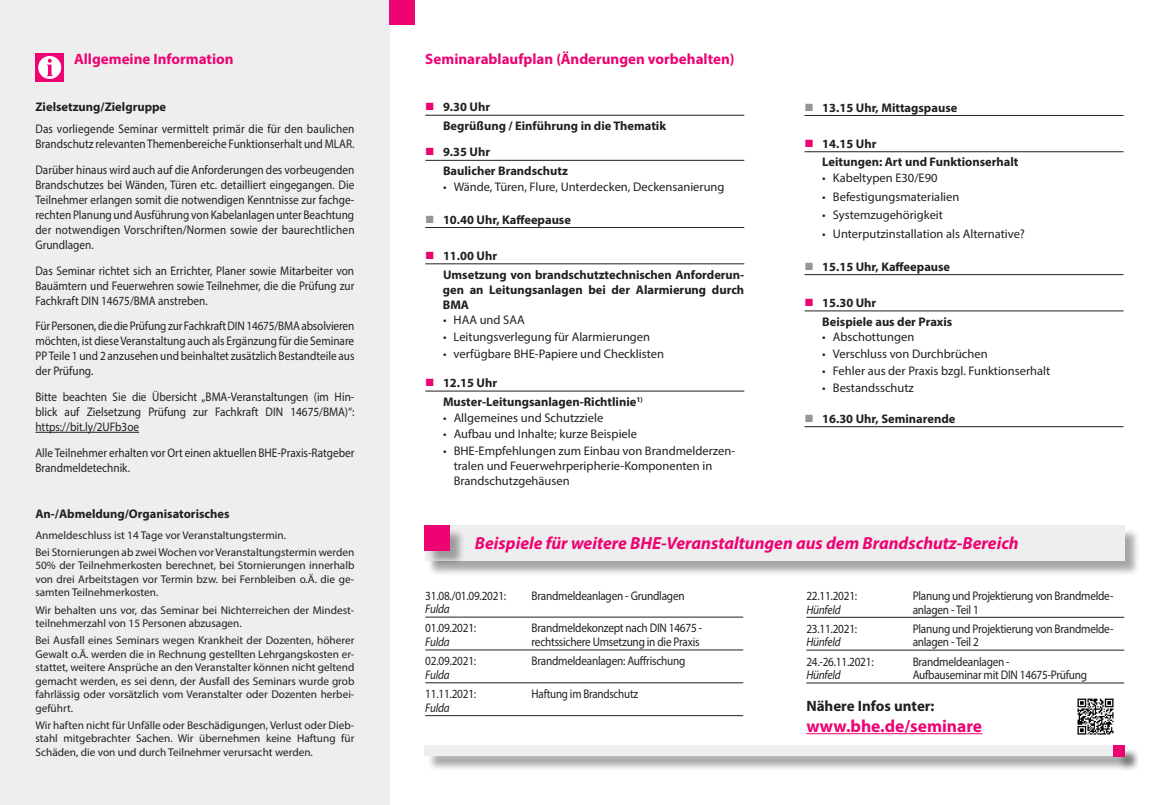
<style>
.page{position:relative;width:1159px;height:805px;background:#fff}
.page>*{position:absolute;margin:0;border:0;box-sizing:border-box;transform-origin:0 0}
.t1{font:italic 700 17.5px "Myriad Pro";color:#ed0372}
.t2{font:700 17.5px "Myriad Pro";color:#ed0372}
.t3{font:700 15px "Myriad Pro";color:#ed0372}
.t4{font:700 15px "Myriad Pro";color:#231f20}
.t5{font:12.5px/15px "Myriad Pro";color:#231f20;text-align:justify;scale:.9 1}
.t6{font:12.5px/15px "Myriad Pro";color:#231f20}
.t7{font:700 12.5px/18.5px "Myriad Pro";color:#231f20}
.t8{font:12.5px "Myriad Pro";letter-spacing:-.02em;color:#231f20;scale:.9 1}
.t9{font:italic 12.5px "Myriad Pro";letter-spacing:-.02em;color:#231f20;scale:.9 1}
.t10{font:12.5px "Myriad Pro";letter-spacing:-.02em;color:#231f20;scale:.88 1}
.t11{font:11.25px/13.5px "Myriad Pro";color:#231f20;text-align:justify}
.s1{color:#ed0372}
.s2{color:#939598}
</style>
<div class="page">
<div style="left:0;top:0;width:390px;height:804px;background:#eeeeef"></div>
<div style="left:35px;top:53px;width:29px;height:28px;background:#ed0372"></div>
<div style="left:38px;top:56px;width:23px;height:23px;background:#fff;border-radius:50%"></div>
<svg style="left:47px;top:59px;width:6px;height:17px"></svg>
<hr style="left:35px;top:432px;width:104px;height:1px;background:#231f20">
<hr style="left:425px;top:115px;width:319px;height:1px;background:#231f20">
<hr style="left:425px;top:160px;width:319px;height:1px;background:#231f20">
<hr style="left:425px;top:227px;width:319px;height:1px;background:#231f20">
<hr style="left:425px;top:263px;width:319px;height:1px;background:#231f20">
<hr style="left:425px;top:390px;width:319px;height:1px;background:#231f20">
<hr style="left:804px;top:115px;width:319px;height:1px;background:#231f20">
<hr style="left:804px;top:151px;width:319px;height:1px;background:#231f20">
<hr style="left:804px;top:274px;width:319px;height:1px;background:#231f20">
<hr style="left:804px;top:310px;width:319px;height:1px;background:#231f20">
<hr style="left:804px;top:426px;width:319px;height:1px;background:#231f20">
<div style="left:390px;top:0;width:25px;height:25px;background:#ed0372"></div>
<div style="left:426px;top:747px;width:713px;height:24px;background:#231f20;opacity:.4"></div>
<div style="left:424px;top:745px;width:700px;height:11px;background:#eeeeef"></div>
<div style="left:427px;top:527px;width:713px;height:49px;background:#231f20;opacity:.4"></div>
<div style="left:425px;top:525px;width:699px;height:36px;background:#eeeeef"></div>
<hr style="left:806px;top:617px;width:318px;height:1px;background:#231f20">
<hr style="left:806px;top:649px;width:318px;height:1px;background:#231f20">
<hr style="left:806px;top:682px;width:318px;height:1px;background:#231f20">
<hr style="left:806px;top:733px;width:176px;height:1px;background:#ed0372">
<hr style="left:425px;top:616px;width:318px;height:1px;background:#231f20">
<hr style="left:425px;top:649px;width:318px;height:1px;background:#231f20">
<hr style="left:425px;top:682px;width:318px;height:1px;background:#231f20">
<hr style="left:425px;top:715px;width:318px;height:1px;background:#231f20">
<div style="left:1115px;top:747px;width:25px;height:24px;background:#231f20;opacity:.4"></div>
<svg style="left:1113px;top:745px;width:11px;height:11px"></svg>
<div style="left:426px;top:527px;width:39px;height:39px;background:#231f20;opacity:.4"></div>
<div style="left:424px;top:525px;width:25px;height:25px;background:#ed0372"></div>
<img style="left:1077px;top:698px;width:37px;height:37px">
<p class="t3" style="left:74px;top:50px;width:161px">Allgemeine Information</p>
<p class="t7" style="left:35px;top:97px;width:132px">Zielsetzung/Zielgruppe</p>
<p class="t5" style="left:35px;top:121px;width:356px">Das vorliegende Seminar vermittelt primär die für den baulichen<br>Brandschutz relevanten Themenbereiche Funktionserhalt und MLAR.</p>
<p class="t5" style="left:35px;top:162px;width:356px">Darüber hinaus wird auch auf die Anforderungen des vorbeugenden Brandschutzes bei Wänden, Türen etc. detailliert eingegangen. Die Teilnehmer erlangen somit die notwendigen Kenntnisse zur fachge&shy;rechten Planung und Ausführung von Kabelanlagen unter Beachtung der notwendigen Vorschriften/Normen sowie der baurechtlichen Grundlagen.</p>
<p class="t5" style="left:35px;top:263px;width:356px">Das Seminar richtet sich an Errichter, Planer sowie Mitarbeiter von Bauämtern und Feuerwehren sowie Teilnehmer, die die Prüfung zur Fachkraft DIN 14675/BMA anstreben.</p>
<p class="t5" style="left:35px;top:318px;width:356px">Für Personen, die die Prüfung zur Fachkraft DIN 14675/BMA absolvieren möchten, ist diese Veranstaltung auch als Ergänzung für die Seminare PP Teile 1 und 2 anzusehen und beinhaltet zusätzlich Bestandteile aus der Prüfung.</p>
<p class="t5" style="left:35px;top:389px;width:356px">Bitte beachten Sie die Übersicht „BMA-Veranstaltungen (im Hin&shy;blick auf Zielsetzung Prüfung zur Fachkraft DIN 14675/BMA)“: https://bit.ly/2UFb3oe</p>
<p class="t5" style="left:35px;top:444px;width:356px">Alle Teilnehmer erhalten vor Ort einen aktuellen BHE-Praxis-Ratgeber<br>Brandmeldetechnik.</p>
<p class="t7" style="left:35px;top:504px;width:196px">An-/Abmeldung/Organisatorisches</p>
<p class="t11" style="left:35px;top:526px;width:320px;line-height:17px">Anmeldeschluss ist 14 Tage vor Veranstaltungstermin.<br>Bei Stornierungen ab zwei Wochen vor Veranstaltungstermin werden</p>
<p class="t11" style="left:35px;top:558px;width:320px">50% der Teilnehmerkosten berechnet, bei Stornierungen innerhalb von drei Arbeitstagen vor Termin bzw. bei Fernbleiben o.Ä. die ge&shy;samten Teilnehmerkosten.</p>
<p class="t11" style="left:35px;top:602px;width:320px">Wir behalten uns vor, das Seminar bei Nichterreichen der Mindest&shy;teilnehmerzahl von 15 Personen abzusagen.</p>
<p class="t11" style="left:35px;top:633px;width:320px">Bei Ausfall eines Seminars wegen Krankheit der Dozenten, höherer Gewalt o.Ä. werden die in Rechnung gestellten Lehrgangskosten er&shy;stattet, weitere Ansprüche an den Veranstalter können nicht geltend gemacht werden, es sei denn, der Ausfall des Seminars wurde grob fahrlässig oder vorsätzlich vom Veranstalter oder Dozenten herbei&shy;geführt.</p>
<p class="t11" style="left:35px;top:717px;width:320px">Wir haften nicht für Unfälle oder Beschädigungen, Verlust oder Dieb&shy;stahl mitgebrachter Sachen. Wir übernehmen keine Haftung für Schäden, die von und durch Teilnehmer verursacht werden.</p>
<p class="t3" style="left:425px;top:50px;width:311px">Seminarablaufplan (Änderungen vorbehalten)</p>
<p class="t7" style="left:443px;top:97px;width:225px;text-indent:-18px"><span class="s1">■</span> 9.30 Uhr<br>Begrüßung / Einführung in die Thematik</p>
<p class="t7" style="left:443px;top:142px;width:126px;text-indent:-18px"><span class="s1">■</span> 9.35 Uhr<br>Baulicher Brandschutz</p>
<p class="t6" style="left:443px;top:179px;width:283px">• Wände, Türen, Flure, Unterdecken, Deckensanierung</p>
<p class="t7" style="left:425px;top:210px;width:147px"><span class="s2">■</span> 10.40 Uhr, Kaffeepause</p>
<p class="t7" style="left:443px;top:246px;width:303px;text-indent:-18px"><span class="s1">■</span> 11.00 Uhr<br>Umsetzung von brandschutztechnischen Anforderun-</p>
<p class="t7" style="left:443px;top:281px;width:303px;line-height:15px">gen an Leitungsanlagen bei der Alarmierung durch<br>BMA</p>
<p class="t6" style="left:443px;top:312px;width:83px">• HAA und SAA</p>
<p class="t6" style="left:443px;top:329px;width:209px">• Leitungsverlegung für Alarmierungen</p>
<p class="t6" style="left:443px;top:346px;width:222px">• verfügbare BHE-Papiere und Checklisten</p>
<p class="t7" style="left:443px;top:373px;width:201px;text-indent:-18px"><span class="s1">■</span> 12.15 Uhr<br>Muster-Leitungsanlagen-Richtlinie<sup>1)</sup></p>
<p class="t6" style="left:443px;top:409px;width:162px">• Allgemeines und Schutzziele</p>
<p class="t6" style="left:443px;top:426px;width:196px">• Aufbau und Inhalte; kurze Beispiele</p>
<p class="t6" style="left:454px;top:443px;width:283px;text-indent:-11px">• BHE-Empfehlungen zum Einbau von Brandmelderzen&shy;tralen und Feuerwehrperipherie-Komponenten in<br>Brandschutzgehäusen</p>
<p class="t7" style="left:804px;top:98px;width:154px"><span class="s2">■</span> 13.15 Uhr, Mittagspause</p>
<p class="t7" style="left:822px;top:134px;width:198px;text-indent:-18px"><span class="s1">■</span> 14.15 Uhr<br>Leitungen: Art und Funktionserhalt</p>
<p class="t6" style="left:822px;top:170px;width:117px">• Kabeltypen E30/E90</p>
<p class="t6" style="left:822px;top:189px;width:139px">• Befestigungsmaterialien</p>
<p class="t6" style="left:822px;top:207px;width:122px">• Systemzugehörigkeit</p>
<p class="t6" style="left:822px;top:226px;width:204px">• Unterputzinstallation als Alternative?</p>
<p class="t7" style="left:804px;top:257px;width:147px"><span class="s2">■</span> 15.15 Uhr, Kaffeepause</p>
<p class="t7" style="left:822px;top:293px;width:131px;text-indent:-18px"><span class="s1">■</span> 15.30 Uhr<br>Beispiele aus der Praxis</p>
<p class="t6" style="left:822px;top:329px;width:93px">• Abschottungen</p>
<p class="t6" style="left:822px;top:346px;width:167px">• Verschluss von Durchbrüchen</p>
<p class="t6" style="left:822px;top:363px;width:229px">• Fehler aus der Praxis bzgl. Funktionserhalt</p>
<p class="t6" style="left:822px;top:380px;width:93px">• Bestandsschutz</p>
<p class="t7" style="left:804px;top:409px;width:152px"><span class="s2">■</span> 16.30 Uhr, Seminarende</p>
<h1 class="t1" style="left:475px;top:532px;width:545px">Beispiele für weitere BHE-Veranstaltungen aus dem Brandschutz-Bereich</h1>
<p class="t5" style="left:806px;top:587px;width:58px">22.11.2021:</p>
<p class="t8" style="left:912px;top:587px;width:225px">Planung und Projektierung von Brandmelde-</p>
<p class="t9" style="left:806px;top:601px;width:40px">Hünfeld</p>
<p class="t8" style="left:912px;top:601px;width:75px">anlagen - Teil 1</p>
<p class="t5" style="left:806px;top:620px;width:58px">23.11.2021:</p>
<p class="t8" style="left:912px;top:620px;width:225px">Planung und Projektierung von Brandmelde-</p>
<p class="t9" style="left:806px;top:634px;width:40px">Hünfeld</p>
<p class="t8" style="left:912px;top:634px;width:75px">anlagen - Teil 2</p>
<p class="t8" style="left:806px;top:653px;width:76px">24.-26.11.2021:</p>
<p class="t8" style="left:912px;top:653px;width:109px">Brandmeldeanlagen -</p>
<p class="t9" style="left:806px;top:667px;width:40px">Hünfeld</p>
<p class="t8" style="left:912px;top:667px;width:195px">Aufbauseminar mit DIN 14675-Prüfung</p>
<p class="t4" style="left:806px;top:696px;width:130px">Nähere Infos unter:</p>
<h1 class="t2" style="left:806px;top:714px;width:177px">www.bhe.de/seminare</h1>
<p class="t8" style="left:425px;top:587px;width:91px">31.08./01.09.2021:</p>
<p class="t8" style="left:531px;top:587px;width:171px">Brandmeldeanlagen - Grundlagen</p>
<p class="t9" style="left:425px;top:601px;width:29px">Fulda</p>
<p class="t5" style="left:425px;top:620px;width:58px">01.09.2021:</p>
<p class="t8" style="left:531px;top:620px;width:191px">Brandmeldekonzept nach DIN 14675 -</p>
<p class="t9" style="left:425px;top:634px;width:29px">Fulda</p>
<p class="t8" style="left:531px;top:634px;width:188px">rechtssichere Umsetzung in die Praxis</p>
<p class="t5" style="left:425px;top:653px;width:58px">02.09.2021:</p>
<p class="t8" style="left:531px;top:653px;width:172px">Brandmeldeanlagen: Auffrischung</p>
<p class="t9" style="left:425px;top:667px;width:29px">Fulda</p>
<p class="t5" style="left:425px;top:686px;width:58px">11.11.2021:</p>
<p class="t10" style="left:531px;top:686px;width:122px">Haftung im Brandschutz</p>
<p class="t9" style="left:425px;top:699px;width:29px">Fulda</p>
</div>
